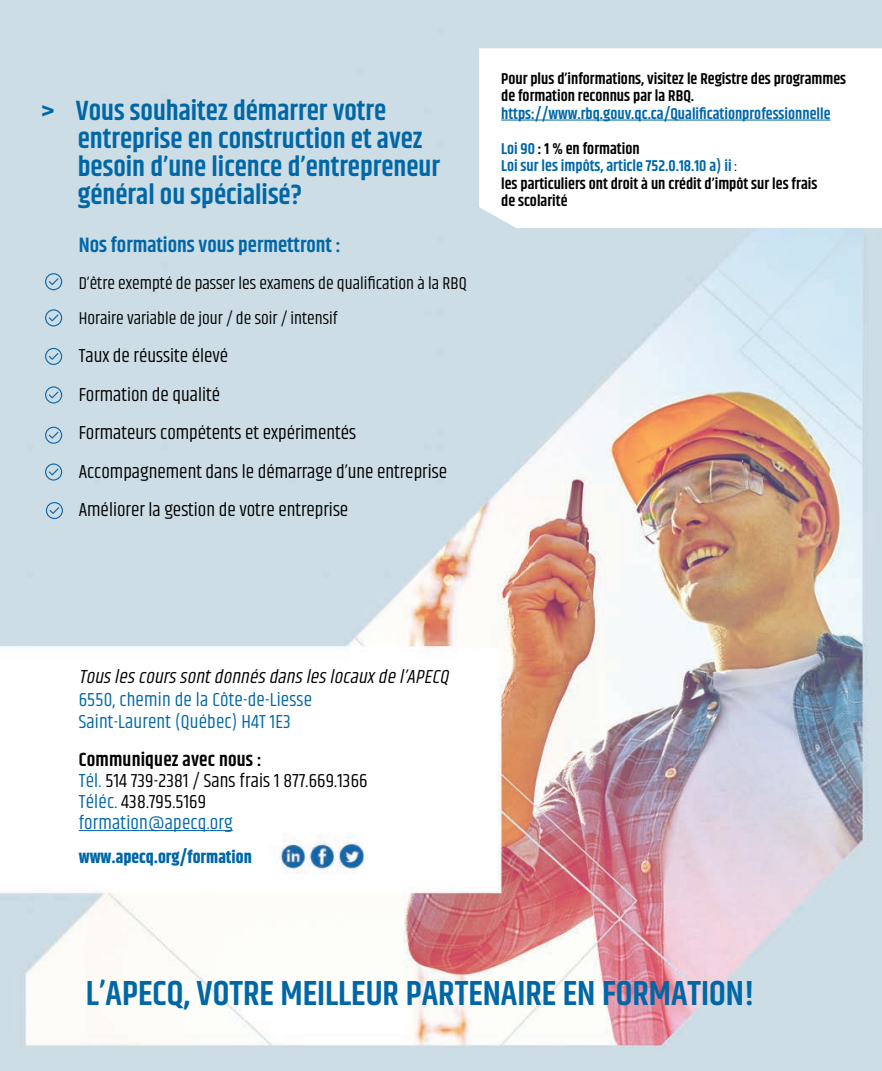
<style>
.page{position:relative;width:882px;height:1071px;background:#fff}
.page>*{position:absolute;margin:0;border:0;box-sizing:border-box;transform-origin:0 0}
.t1{font:600 35px "Khand";color:#0067a6}
.t2{font:600 28px/28px "Khand";color:#0067a6}
.t3{font:600 21px "Khand";color:#0067a6}
.t4{font:19.25px "Khand";color:#000}
.t5{font:19.25px "Khand";letter-spacing:.01em;color:#0067a6}
.t6{font:italic 19.25px "Khand";color:#000}
.t7{font:600 19.25px "Khand";letter-spacing:.01em;color:#000}
.t8{font:17.5px/35px "Khand";color:#000}
.t9{font:700 17.5px "Khand";color:#0067a6}
.t10{font:600 15.75px/17.5px "Khand";color:#000}
.t11{font:600 15.75px "Khand";color:#0067a6}
.s1{color:#0067a6}
.s2{font-weight:400;color:#000}
</style>
<div class="page">
<img style="left:0;top:0;width:882px;height:1071px">
<svg style="left:45px;top:273px;width:17px;height:17px"></svg>
<svg style="left:45px;top:309px;width:17px;height:17px"></svg>
<svg style="left:45px;top:348px;width:17px;height:17px"></svg>
<svg style="left:45px;top:386px;width:17px;height:18px"></svg>
<svg style="left:45px;top:427px;width:17px;height:17px"></svg>
<svg style="left:45px;top:463px;width:17px;height:18px"></svg>
<svg style="left:46px;top:502px;width:17px;height:17px"></svg>
<hr style="left:79px;top:830px;width:154px;height:1px;background:#0067a6">
<svg style="left:479px;top:48px;width:403px;height:180px"></svg>
<hr style="left:501px;top:120px;width:330px;height:1px;background:#0067a6">
<p class="t2" style="left:78px;top:98px;width:364px;text-indent:-37px">&gt; Vous souhaitez démarrer votre entreprise en construction et avez besoin d’une licence d’entrepreneur général ou spécialisé?</p>
<p class="t3" style="left:79px;top:231px;width:264px">Nos formations vous permettront :</p>
<p class="t8" style="left:79px;top:266px;width:389px">D’être exempté de passer les examens de qualification à la RBQ<br>Horaire variable de jour / de soir / intensif</p>
<p class="t4" style="left:79px;top:344px;width:151px">Taux de réussite élevé</p>
<p class="t4" style="left:79px;top:383px;width:143px">Formation de qualité</p>
<p class="t4" style="left:79px;top:421px;width:279px">Formateurs compétents et expérimentés</p>
<p class="t4" style="left:79px;top:460px;width:370px">Accompagnement dans le démarrage d’une entreprise</p>
<p class="t4" style="left:79px;top:498px;width:271px">Améliorer la gestion de votre entreprise</p>
<p class="t10" style="left:501px;top:71px;width:347px">Pour plus d’informations, visitez le Registre des programmes de formation reconnus par la RBQ.</p>
<p class="t11" style="left:501px;top:103px;width:331px">https://www.rbq.gouv.qc.ca/Qualificationprofessionnelle</p>
<p class="t10" style="left:501px;top:141px;width:140px"><span class="s1">Loi 90</span> : 1 % en formation</p>
<p class="t11" style="left:501px;top:156px;width:238px">Loi sur les impôts, article 752.0.18.10 a) ii <span class="s2">:</span></p>
<p class="t10" style="left:501px;top:176px;width:318px">les particuliers ont droit à un crédit d’impôt sur les frais de scolarité</p>
<p class="t6" style="left:79px;top:665px;width:376px">Touslescourssontdonnésdansleslocauxdel’APECQ</p>
<p class="t5" style="left:79px;top:688px;width:235px">6550, chemin de la Côte-de-Liesse</p>
<p class="t5" style="left:79px;top:711px;width:214px">Saint-Laurent (Québec) H4T 1E3</p>
<p class="t7" style="left:79px;top:747px;width:185px">Communiquez avec nous :</p>
<p class="t4" style="left:79px;top:769px;width:290px"><span class="s1">Tél.</span> 514 739-2381 / Sans frais 1 877.669.1366</p>
<p class="t4" style="left:79px;top:790px;width:129px"><span class="s1">Téléc.</span> 438.795.5169</p>
<p class="t5" style="left:79px;top:811px;width:156px">formation@apecq.org</p>
<p class="t9" style="left:79px;top:844px;width:175px">www.apecq.org/formation</p>
<p class="t1" style="left:86px;top:970px;width:670px">L’APECQ, VOTRE MEILLEUR PARTENAIRE EN FORMATION!</p>
</div>
